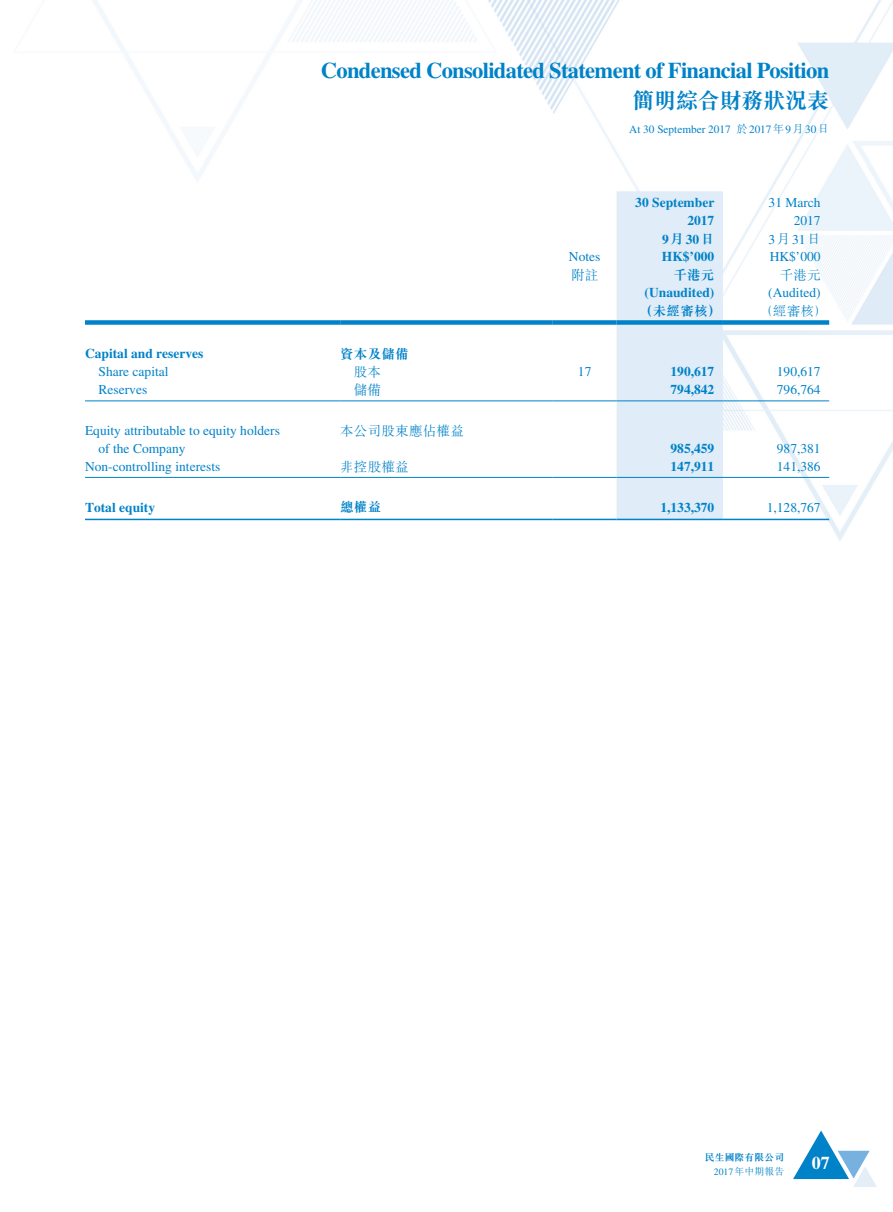
<style>
.page{position:relative;width:893px;height:1212px;background:#fff}
.page>*{position:absolute;margin:0;border:0;box-sizing:border-box;transform-origin:0 0}
.t1{font:700 22.5px "Times LT Std";letter-spacing:-.03em;color:#0082c8}
.t2{font:700 22.5px "M Sung HK";letter-spacing:-.03em;color:#0082c8}
.t3{font:700 18px "Times LT Std";color:#fff}
._50_Table_txt{font:13.5px "Times LT Std";color:#0082c8}
._50_Table_txt-2{font:700 13.5px "Times LT Std";color:#0082c8}
._50_Table_txt-3{font:300 13.5px "M Sung HK";letter-spacing:.02em;color:#0082c8}
._50_Table_txt-4{font:700 13.5px "M Sung HK";letter-spacing:.02em;color:#0082c8}
.t4{font:11.25px "Times LT Std";color:#0082c8}
.t5{font:700 9.75px/13.5px "M Sung HK";letter-spacing:.02em;color:#0082c8;text-align:right}
.s1{font-family:"M Sung HK";font-weight:300}
.s2{font-family:"M Sung HK"}
.s3{font-family:"Times LT Std";font-weight:400}
.s4{font-weight:300}
</style>
<div class="page">
<img style="left:85px;top:0;width:808px;height:541px">
<svg style="left:793px;top:1130px;width:84px;height:57px"></svg>
<div style="left:617px;top:191px;width:106px;height:328px;background:#e0ecf7"></div>
<div style="left:85px;top:320px;width:255px;height:5px;background:#0082c8"></div>
<div style="left:340px;top:320px;width:213px;height:5px;background:#0082c8"></div>
<div style="left:553px;top:320px;width:64px;height:5px;background:#0082c8"></div>
<div style="left:617px;top:320px;width:106px;height:5px;background:#0082c8"></div>
<div style="left:723px;top:320px;width:106px;height:5px;background:#0082c8"></div>
<hr style="left:85px;top:400px;width:255px;height:1px;background:#0082c8">
<hr style="left:340px;top:400px;width:213px;height:1px;background:#0082c8">
<hr style="left:553px;top:400px;width:64px;height:1px;background:#0082c8">
<hr style="left:617px;top:400px;width:106px;height:1px;background:#0082c8">
<hr style="left:723px;top:400px;width:106px;height:1px;background:#0082c8">
<hr style="left:85px;top:477px;width:255px;height:1px;background:#0082c8">
<hr style="left:340px;top:477px;width:213px;height:1px;background:#0082c8">
<hr style="left:553px;top:477px;width:64px;height:1px;background:#0082c8">
<hr style="left:617px;top:477px;width:106px;height:1px;background:#0082c8">
<hr style="left:723px;top:477px;width:106px;height:1px;background:#0082c8">
<hr style="left:85px;top:519px;width:255px;height:1px;background:#0082c8">
<hr style="left:340px;top:519px;width:213px;height:1px;background:#0082c8">
<hr style="left:553px;top:519px;width:64px;height:1px;background:#0082c8">
<hr style="left:617px;top:519px;width:106px;height:1px;background:#0082c8">
<hr style="left:723px;top:519px;width:106px;height:1px;background:#0082c8">
<p class="t1" style="left:321px;top:57px;width:510px">Condensed Consolidated Statement of Financial Position</p>
<p class="t2" style="left:632px;top:90px;width:199px">簡明綜合財務狀況表</p>
<p class="t4" style="left:629px;top:123px;width:201px">At 30 September 2017 <span class="s1">於</span>2017<span class="s1">年</span>9<span class="s1">月</span>30<span class="s1">日</span></p>
<p class="_50_Table_txt-2" style="left:635px;top:194px;width:81px">30 September</p>
<p class="_50_Table_txt-2" style="left:687px;top:212px;width:28px">2017</p>
<p class="_50_Table_txt" style="left:769px;top:195px;width:54px">31 March</p>
<p class="_50_Table_txt" style="left:794px;top:213px;width:28px">2017</p>
<p class="_50_Table_txt-2" style="left:662px;top:231px;width:54px">9<span class="s2">月</span>30<span class="s2">日</span></p>
<p class="_50_Table_txt" style="left:768px;top:231px;width:54px">3<span class="s1">月</span>31<span class="s1">日</span></p>
<p class="_50_Table_txt" style="left:569px;top:249px;width:33px">Notes</p>
<p class="_50_Table_txt-2" style="left:662px;top:248px;width:54px">HK$’000</p>
<p class="_50_Table_txt" style="left:770px;top:249px;width:52px">HK$’000</p>
<p class="_50_Table_txt-3" style="left:571px;top:265px;width:29px">附註</p>
<p class="_50_Table_txt-4" style="left:673px;top:268px;width:43px">千港元</p>
<p class="_50_Table_txt-3" style="left:780px;top:265px;width:43px">千港元</p>
<p class="_50_Table_txt-2" style="left:645px;top:284px;width:71px">(Unaudited)</p>
<p class="_50_Table_txt" style="left:768px;top:285px;width:54px">(Audited)</p>
<p class="_50_Table_txt-4" style="left:639px;top:304px;width:83px">（未經審核）</p>
<p class="_50_Table_txt-3" style="left:759px;top:301px;width:70px">（經審核）</p>
<p class="_50_Table_txt-2" style="left:85px;top:346px;width:120px">Capital and reserves</p>
<p class="_50_Table_txt-4" style="left:340px;top:347px;width:70px">資本及儲備</p>
<p class="_50_Table_txt" style="left:99px;top:364px;width:72px">Share capital</p>
<p class="_50_Table_txt-3" style="left:354px;top:363px;width:29px">股本</p>
<p class="_50_Table_txt" style="left:578px;top:364px;width:15px">17</p>
<p class="_50_Table_txt-2" style="left:670px;top:364px;width:45px">190,617</p>
<p class="_50_Table_txt" style="left:777px;top:364px;width:45px">190,617</p>
<p class="_50_Table_txt" style="left:99px;top:382px;width:50px">Reserves</p>
<p class="_50_Table_txt-3" style="left:354px;top:381px;width:29px">儲備</p>
<p class="_50_Table_txt-2" style="left:670px;top:382px;width:45px">794,842</p>
<p class="_50_Table_txt" style="left:777px;top:382px;width:45px">796,764</p>
<p class="_50_Table_txt" style="left:85px;top:423px;width:196px">Equity attributable to equity holders</p>
<p class="_50_Table_txt" style="left:99px;top:441px;width:88px">of the Company</p>
<p class="_50_Table_txt-3" style="left:340px;top:421px;width:125px">本公司股東應佔權益</p>
<p class="_50_Table_txt-2" style="left:670px;top:440px;width:45px">985,459</p>
<p class="_50_Table_txt" style="left:777px;top:441px;width:45px">987,381</p>
<p class="_50_Table_txt" style="left:85px;top:459px;width:137px">Non-controlling interests</p>
<p class="_50_Table_txt-3" style="left:340px;top:457px;width:70px">非控股權益</p>
<p class="_50_Table_txt-2" style="left:670px;top:458px;width:45px">147,911</p>
<p class="_50_Table_txt" style="left:777px;top:459px;width:45px">141,386</p>
<p class="_50_Table_txt-2" style="left:85px;top:499px;width:72px">Total equity</p>
<p class="_50_Table_txt-4" style="left:340px;top:500px;width:43px">總權益</p>
<p class="_50_Table_txt-2" style="left:660px;top:499px;width:55px">1,133,370</p>
<p class="_50_Table_txt" style="left:767px;top:499px;width:55px">1,128,767</p>
<p class="t5" style="left:705px;top:1150px;width:81px">民生國際有限公司<br><span class="s3">2017</span><span class="s4">年中期報告</span></p>
<h2 class="t3" style="left:812px;top:1152px;width:19px">07</h2>
</div>
